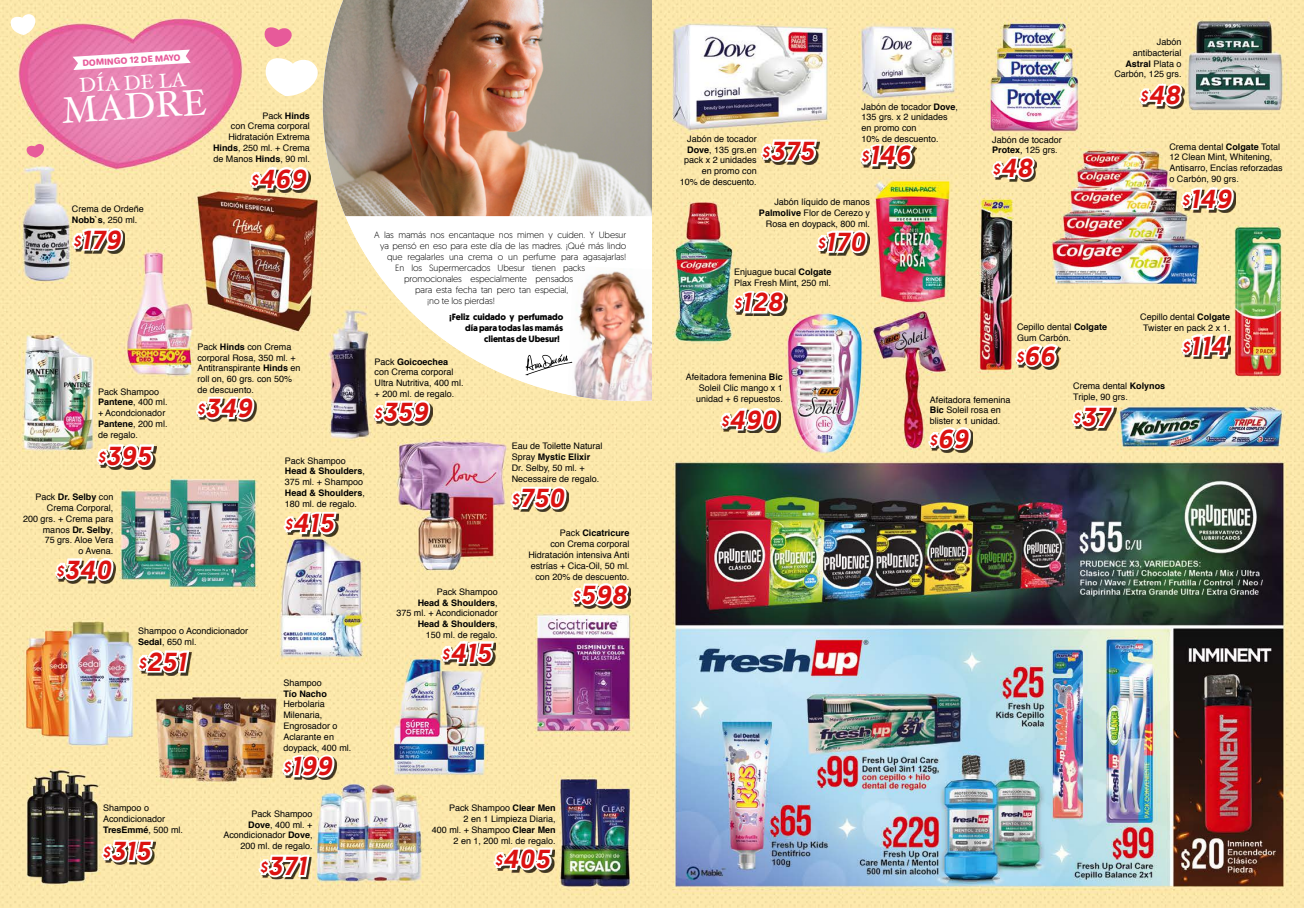
<style>
.page{position:relative;width:1304px;height:908px;background:#fff}
.page>*{position:absolute;margin:0;border:0;box-sizing:border-box;transform-origin:0 0}
.t1{font:36.9px "Hoefler Text";color:#fff}
.t2{font:italic 500 26px "Geomanist";letter-spacing:.04em;color:#dc1211}
.t3{font:20.3px "Hoefler Text";color:#fff}
.t4{font:9px/10.8px "Helvetica";color:#000}
.t5{font:300 9px "Geomanist";letter-spacing:-.01em;color:#000}
.t6{font:700 9px "Geomanist";letter-spacing:-.01em;color:#000}
.t7{font:700 9px "Helvetica";color:#000}
.t8{font:8.3px "Jellee";color:#e75a9a}
.s1{font-weight:700}
.s2{font-size:14px}
</style>
<div class="page">
<img style="left:0;top:0;width:1304px;height:907px">
<svg style="left:323px;top:216px;width:329px;height:185px"></svg>
<img style="left:568px;top:266px;width:84px;height:135px">
<svg style="left:758px;top:137px;width:62px;height:28px"></svg>
<svg style="left:858px;top:136px;width:59px;height:34px"></svg>
<svg style="left:1137px;top:76px;width:49px;height:34px"></svg>
<svg style="left:989px;top:148px;width:49px;height:34px"></svg>
<svg style="left:814px;top:227px;width:56px;height:28px"></svg>
<svg style="left:1178px;top:179px;width:58px;height:34px"></svg>
<svg style="left:1069px;top:403px;width:48px;height:28px"></svg>
<svg style="left:1013px;top:341px;width:48px;height:29px"></svg>
<svg style="left:1179px;top:326px;width:52px;height:32px"></svg>
<svg style="left:730px;top:287px;width:58px;height:30px"></svg>
<svg style="left:926px;top:424px;width:47px;height:29px"></svg>
<svg style="left:718px;top:400px;width:64px;height:33px"></svg>
<svg style="left:247px;top:159px;width:64px;height:34px"></svg>
<svg style="left:194px;top:388px;width:63px;height:34px"></svg>
<svg style="left:70px;top:225px;width:55px;height:28px"></svg>
<svg style="left:53px;top:550px;width:63px;height:34px"></svg>
<svg style="left:508px;top:483px;width:61px;height:29px"></svg>
<svg style="left:371px;top:397px;width:62px;height:29px"></svg>
<svg style="left:569px;top:579px;width:63px;height:30px"></svg>
<svg style="left:94px;top:441px;width:63px;height:29px"></svg>
<svg style="left:281px;top:503px;width:58px;height:34px"></svg>
<svg style="left:438px;top:632px;width:58px;height:34px"></svg>
<svg style="left:280px;top:751px;width:57px;height:28px"></svg>
<svg style="left:135px;top:646px;width:57px;height:30px"></svg>
<svg style="left:99px;top:837px;width:57px;height:28px"></svg>
<svg style="left:256px;top:851px;width:56px;height:29px"></svg>
<svg style="left:491px;top:839px;width:64px;height:34px"></svg>
<svg style="left:525px;top:354px;width:47px;height:21px"></svg>
<svg style="left:73px;top:50px;width:118px;height:20px"></svg>
<svg style="left:264px;top:24px;width:59px;height:72px"></svg>
<svg style="left:9px;top:12px;width:29px;height:23px"></svg>
<svg style="left:26px;top:142px;width:20px;height:15px"></svg>
<img style="left:323px;top:0;width:329px;height:216px">
<p class="t8" style="left:82px;top:58px;width:99px;rotate:-4deg">DOMINGO 12 DE MAYO</p>
<h3 class="t3" style="left:79px;top:73px;width:109px;rotate:-3deg">DÍA DE LA</h3>
<h1 class="t1" style="left:61px;top:89px;width:146px;rotate:-4deg">MADRE</h1>
<p class="t4" style="left:213px;top:110px;width:98px;text-align:right">Pack <span class="s1">Hinds<br></span>con Crema corporal<br>Hidratación Extrema<br><span class="s1">Hinds</span>, 250 ml. + Crema de Manos <span class="s1">Hinds</span>, 90 ml.</p>
<p class="t4" style="left:72px;top:204px;width:74px">Crema de Ordeñe<br><span class="s1">Nobb`s</span>, 250 ml.</p>
<h2 class="t2" style="left:73px;top:222px;width:48px"><span class="s2">$</span>179</h2>
<h2 class="t2" style="left:251px;top:161px;width:56px"><span class="s2">$</span>469</h2>
<p class="t4" style="left:98px;top:386px;width:71px">Pack Shampoo<br><span class="s1">Pantene</span>, 400 ml. + Acondcionador<br><span class="s1">Pantene</span>, 200 ml. de regalo.</p>
<h2 class="t2" style="left:98px;top:438px;width:54px"><span class="s2">$</span>395</h2>
<p class="t4" style="left:23px;top:491px;width:92px;text-align:right">Pack <span class="s1">Dr. Selby</span> con<br>Crema Corporal,<br>200 grs. + Crema para manos <span class="s1">Dr. Selby</span>,<br>75 grs. Aloe Vera<br>o Avena.</p>
<h2 class="t2" style="left:57px;top:552px;width:56px"><span class="s2">$</span>340</h2>
<p class="t4" style="left:197px;top:341px;width:105px">Pack <span class="s1">Hinds</span> con Crema corporal Rosa, 350 ml. +<br>Antitranspirante <span class="s1">Hinds</span> en roll on, 60 grs. con 50% de descuento.</p>
<h2 class="t2" style="left:197px;top:390px;width:55px"><span class="s2">$</span>349</h2>
<p class="t4" style="left:285px;top:455px;width:82px">Pack Shampoo<br><span class="s1">Head &amp; Shoulders</span>,<br>375 ml. + Shampoo<br><span class="s1">Head &amp; Shoulders</span>,<br>180 ml. de regalo.</p>
<h2 class="t2" style="left:285px;top:505px;width:50px"><span class="s2">$</span>415</h2>
<p class="t4" style="left:138px;top:625px;width:112px">Shampoo o Acondicionador<br><span class="s1">Sedal</span>, 650 ml.</p>
<h2 class="t2" style="left:139px;top:644px;width:48px"><span class="s2">$</span>251</h2>
<p class="t4" style="left:283px;top:677px;width:40px">Shampoo</p>
<p class="t7" style="left:283px;top:685px;width:45px">Tío Nacho</p>
<p class="t4" style="left:283px;top:698px;width:69px">Herbolaria<br>Milenaria,<br>Engrosador o<br>Aclarante en doypack, 400 ml.</p>
<h2 class="t2" style="left:283px;top:748px;width:50px"><span class="s2">$</span>199</h2>
<p class="t5" style="left:374px;top:229px;width:253px">A las mamás nos encantaque nos mimen y cuiden. Y Ubesur</p>
<p class="t5" style="left:380px;top:240px;width:247px">ya pensó en eso para este día de las madres. ¡Qué más lindo</p>
<p class="t5" style="left:387px;top:251px;width:241px">que regalarles una crema o un perfume para agasajarlas!</p>
<p class="t5" style="left:395px;top:262px;width:191px">En los Supermercados Ubesur tienen packs</p>
<p class="t5" style="left:404px;top:273px;width:171px">promocionales especialmente pensados</p>
<p class="t5" style="left:415px;top:284px;width:155px">para esta fecha tan pero tan especial,</p>
<p class="t5" style="left:427px;top:294px;width:69px">¡no te los pierdas!</p>
<p class="t6" style="left:449px;top:311px;width:115px">¡Feliz cuidado y perfumado</p>
<p class="t6" style="left:465px;top:322px;width:100px">día para todas las mamás</p>
<p class="t6" style="left:484px;top:333px;width:77px">clientas de Ubesur!</p>
<p class="t4" style="left:375px;top:356px;width:91px">Pack <span class="s1">Goicoechea </span>con Crema corporal<br>Ultra Nutritiva, 400 ml. + 200 ml. de regalo.</p>
<h2 class="t2" style="left:375px;top:394px;width:54px"><span class="s2">$</span>359</h2>
<p class="t4" style="left:396px;top:586px;width:103px;text-align:right">Pack Shampoo<br><span class="s1">Head &amp; Shoulders</span>,<br>375 ml. + Acondicionador<br><span class="s1">Head &amp; Shoulders</span>,<br>150 ml. de regalo.</p>
<h2 class="t2" style="left:442px;top:635px;width:50px"><span class="s2">$</span>415</h2>
<p class="t4" style="left:512px;top:441px;width:92px">Eau de Toilette Natural<br>Spray <span class="s1">Mystic Elixir<br></span>Dr. Selby, 50 ml. +<br>Necessaire de regalo.</p>
<h2 class="t2" style="left:512px;top:480px;width:54px"><span class="s2">$</span>750</h2>
<p class="t4" style="left:528px;top:528px;width:103px;text-align:right">Pack <span class="s1">Cicatricure<br></span>con Crema corporal<br>Hidratación intensiva Anti estrías + Cica-Oil, 50 ml. con 20% de descuento.</p>
<h2 class="t2" style="left:573px;top:577px;width:55px"><span class="s2">$</span>598</h2>
<p class="t4" style="left:103px;top:802px;width:82px">Shampoo o<br>Acondicionador<br><span class="s1">TresEmmé</span>, 500 ml.</p>
<p class="t4" style="left:223px;top:808px;width:91px;text-align:right">Pack Shampoo<br><span class="s1">Dove</span>, 400 ml. +<br>Acondicionador <span class="s1">Dove</span>,<br>200 ml. de regalo.</p>
<p class="t4" style="left:432px;top:802px;width:125px;text-align:right">Pack Shampoo <span class="s1">Clear Men<br></span>2 en 1 Limpieza Diaria,<br>400 ml. + Shampoo <span class="s1">Clear Men<br></span>2 en 1, 200 ml. de regalo.</p>
<h2 class="t2" style="left:103px;top:833px;width:48px"><span class="s2">$</span>315</h2>
<h2 class="t2" style="left:260px;top:848px;width:48px"><span class="s2">$</span>371</h2>
<h2 class="t2" style="left:495px;top:841px;width:56px"><span class="s2">$</span>405</h2>
<p class="t4" style="left:861px;top:101px;width:98px">Jabón de tocador <span class="s1">Dove</span>,<br>135 grs. x 2 unidades en promo con<br>10% de descuento.</p>
<p class="t4" style="left:680px;top:133px;width:79px;text-align:right">Jabón de tocador<br><span class="s1">Dove</span>, 135 grs.en pack x 2 unidades en promo con<br>10% de descuento.</p>
<h2 class="t2" style="left:762px;top:133px;width:53px"><span class="s2">$</span>375</h2>
<h2 class="t2" style="left:861px;top:138px;width:50px"><span class="s2">$</span>146</h2>
<p class="t4" style="left:759px;top:196px;width:113px;text-align:right">Jabón líquido de manos<br><span class="s1">Palmolive</span> Flor de Cerezo y<br>Rosa en doypack, 800 ml.</p>
<h2 class="t2" style="left:818px;top:224px;width:49px"><span class="s2">$</span>170</h2>
<p class="t4" style="left:734px;top:267px;width:99px">Enjuague bucal <span class="s1">Colgate<br></span>Plax Fresh Mint, 250 ml.</p>
<h2 class="t2" style="left:734px;top:285px;width:50px"><span class="s2">$</span>128</h2>
<p class="t4" style="left:1114px;top:37px;width:69px;text-align:right">Jabón antibacterial<br><span class="s1">Astral</span> Plata o<br>Carbón, 125 grs.</p>
<p class="t4" style="left:992px;top:134px;width:71px">Jabón de tocador<br><span class="s1">Protex</span>, 125 grs.</p>
<h2 class="t2" style="left:993px;top:151px;width:40px"><span class="s2">$</span>48</h2>
<h2 class="t2" style="left:1140px;top:78px;width:40px"><span class="s2">$</span>48</h2>
<p class="t4" style="left:1169px;top:141px;width:115px">Crema dental <span class="s1">Colgate</span> Total<br>12 Clean Mint, Whitening,<br>Antisarro, Encías reforzadas o Carbón, 90 grs.</p>
<h2 class="t2" style="left:1182px;top:181px;width:50px"><span class="s2">$</span>149</h2>
<p class="t4" style="left:1017px;top:321px;width:92px">Cepillo dental <span class="s1">Colgate<br></span>Gum Carbón.</p>
<p class="t4" style="left:1140px;top:311px;width:92px;text-align:center">Cepillo dental <span class="s1">Colgate<br></span>Twister en pack 2 x 1.</p>
<h2 class="t2" style="left:1182px;top:328px;width:45px"><span class="s2">$</span>114</h2>
<h2 class="t2" style="left:1016px;top:338px;width:40px"><span class="s2">$</span>66</h2>
<p class="t4" style="left:686px;top:371px;width:99px;text-align:right">Afeitadora femenina <span class="s1">Bic<br></span>Soleil Clic mango x 1 unidad + 6 repuestos.</p>
<h2 class="t2" style="left:721px;top:402px;width:56px"><span class="s2">$</span>490</h2>
<p class="t4" style="left:930px;top:394px;width:82px">Afeitadora femenina<br><span class="s1">Bic</span> Soleil rosa en blister x 1 unidad.</p>
<h2 class="t2" style="left:930px;top:421px;width:40px"><span class="s2">$</span>69</h2>
<p class="t4" style="left:1073px;top:381px;width:94px">Crema dental <span class="s1">Kolynos<br></span>Triple, 90 grs.</p>
<h2 class="t2" style="left:1073px;top:399px;width:38px"><span class="s2">$</span>37</h2>
</div>
